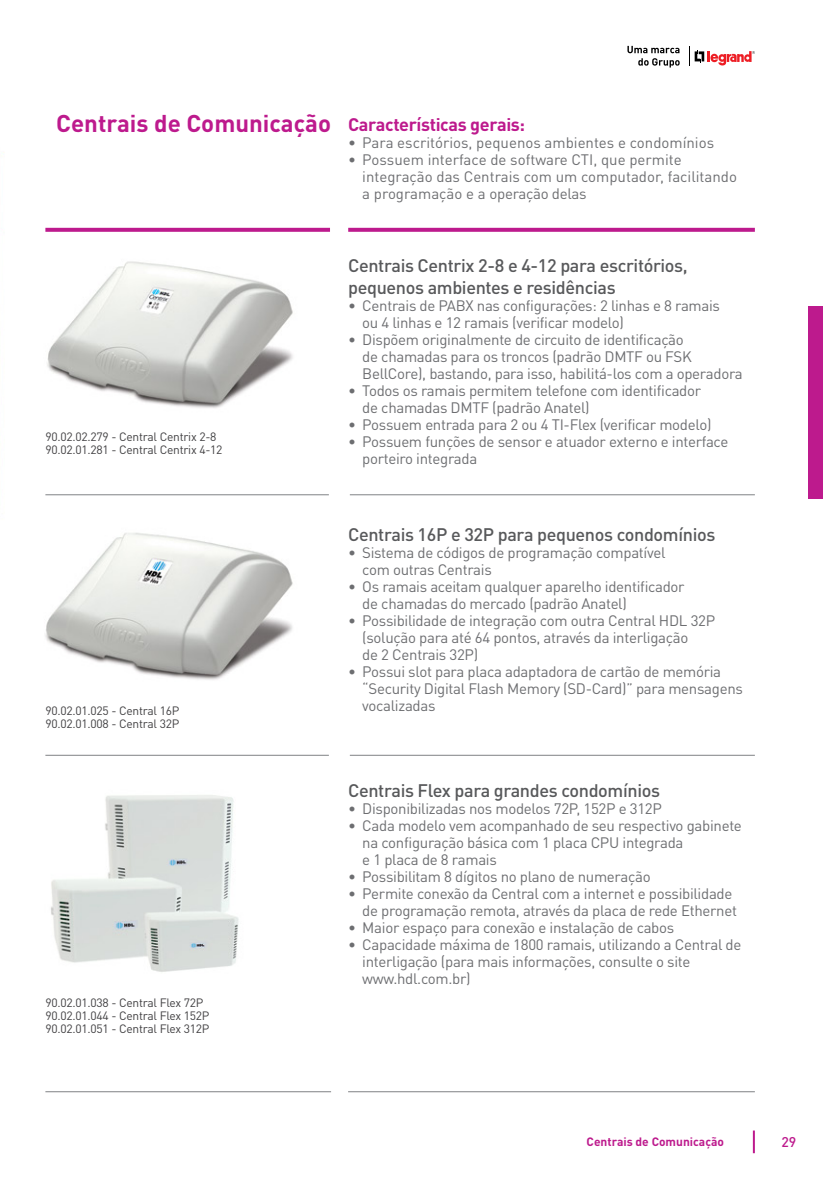
<style>
.page{position:relative;width:823px;height:1191px;background:#fff}
.page>*{position:absolute;margin:0;border:0;box-sizing:border-box;transform-origin:0 0}
.t1{font:700 24px "DIN Pro";color:#bd1a8d}
.t2{font:500 18px/21.6px "DIN Pro";letter-spacing:-.02em;color:#58595b}
.t3{font:700 18px "DIN Pro";letter-spacing:-.02em;color:#bd1a8d}
.t4{font:15px/17px "DIN Pro";letter-spacing:-.02em;color:#6d6e71}
.t5{font:15px/17px "DIN Pro";color:#6d6e71}
.t6{font:500 14px "DIN Pro";color:#bd1a8d}
.t7{font:12px/13px "DIN Pro";letter-spacing:-.02em;color:#414042}
.t8{font:700 12px "DIN Pro";color:#bd1a8d}
</style>
<div class="page">
<img style="left:3px;top:45px;width:752px;height:1109px">
<div style="left:807px;top:306px;width:15px;height:193px;background:#bd1a8d"></div>
<svg style="left:688px;top:47px;width:66px;height:20px"></svg>
<svg style="left:627px;top:46px;width:52px;height:22px"></svg>
<hr style="left:752px;top:1130px;width:2px;height:23px;background:#bd1a8d">
<hr style="left:45px;top:1091px;width:286px;height:1px;background:#808285">
<hr style="left:348px;top:1091px;width:406px;height:1px;background:#808285">
<hr style="left:45px;top:755px;width:284px;height:1px;background:#808285">
<hr style="left:349px;top:755px;width:405px;height:1px;background:#808285">
<hr style="left:45px;top:494px;width:284px;height:1px;background:#808285">
<hr style="left:349px;top:494px;width:405px;height:1px;background:#808285">
<svg style="left:45px;top:228px;width:285px;height:4px"></svg>
<svg style="left:348px;top:228px;width:406px;height:4px;background:#c02492"></svg>
<h1 class="t1" style="left:56px;top:103px;width:276px">Centrais de Comunicação</h1>
<p class="t3" style="left:348px;top:110px;width:178px">Características gerais:</p>
<p class="t5" style="left:348px;top:133px;width:367px">• Para escritórios, pequenos ambientes e condomínios</p>
<p class="t5" style="left:362px;top:150px;width:376px;text-indent:-14px">• Possuem interface de software CTI, que permite integração das Centrais com um computador, facilitando a programação e a operação delas</p>
<p class="t7" style="left:45px;top:429px;width:178px">90.02.02.279 - Central Centrix 2-8<br>90.02.01.281 - Central Centrix 4-12</p>
<p class="t2" style="left:348px;top:253px;width:341px">Centrais Centrix 2-8 e 4-12 para escritórios, pequenos ambientes e residências</p>
<p class="t4" style="left:362px;top:295px;width:359px;text-indent:-14px">• Centrais de PABX nas configurações: 2 linhas e 8 ramais ou 4 linhas e 12 ramais (verificar modelo)</p>
<p class="t4" style="left:362px;top:329px;width:382px;text-indent:-14px">• Dispõem originalmente de circuito de identificação<br>de chamadas para os troncos (padrão DMTF ou FSK<br>BellCore), bastando, para isso, habilitá-los com a operadora</p>
<p class="t4" style="left:362px;top:380px;width:340px;text-indent:-14px">• Todos os ramais permitem telefone com identificador de chamadas DMTF (padrão Anatel)</p>
<p class="t4" style="left:348px;top:414px;width:365px">• Possuem entrada para 2 ou 4 TI-Flex (verificar modelo)</p>
<p class="t4" style="left:362px;top:431px;width:367px;text-indent:-14px">• Possuem funções de sensor e atuador externo e interface porteiro integrada</p>
<p class="t7" style="left:45px;top:702px;width:135px">90.02.01.025 - Central 16P<br>90.02.01.008 - Central 32P</p>
<p class="t7" style="left:45px;top:994px;width:165px">90.02.01.038 - Central Flex 72P<br>90.02.01.044 - Central Flex 152P<br>90.02.01.051 - Central Flex 312P</p>
<p class="t2" style="left:348px;top:522px;width:368px">Centrais 16P e 32P para pequenos condomínios</p>
<p class="t4" style="left:362px;top:543px;width:304px;text-indent:-14px">• Sistema de códigos de programação compatível com outras Centrais</p>
<p class="t4" style="left:362px;top:577px;width:323px;text-indent:-14px">• Os ramais aceitam qualquer aparelho identificador de chamadas do mercado (padrão Anatel)</p>
<p class="t4" style="left:362px;top:611px;width:354px;text-indent:-14px">• Possibilidade de integração com outra Central HDL 32P (solução para até 64 pontos, através da interligação<br>de 2 Centrais 32P)</p>
<p class="t4" style="left:362px;top:662px;width:382px;text-indent:-14px">• Possui slot para placa adaptadora de cartão de memória “Security Digital Flash Memory (SD-Card)” para mensagens vocalizadas</p>
<p class="t2" style="left:348px;top:778px;width:313px">Centrais Flex para grandes condomínios</p>
<p class="t4" style="left:348px;top:798px;width:315px">• Disponibilizadas nos modelos 72P, 152P e 312P</p>
<p class="t4" style="left:362px;top:815px;width:381px;text-indent:-14px">• Cada modelo vem acompanhado de seu respectivo gabinete na configuração básica com 1 placa CPU integrada<br>e 1 placa de 8 ramais</p>
<p class="t4" style="left:348px;top:866px;width:304px">• Possibilitam 8 dígitos no plano de numeração</p>
<p class="t4" style="left:362px;top:883px;width:376px;text-indent:-14px">• Permite conexão da Central com a internet e possibilidade de programação remota, através da placa de rede Ethernet</p>
<p class="t4" style="left:348px;top:917px;width:327px">• Maior espaço para conexão e instalação de cabos</p>
<p class="t4" style="left:362px;top:934px;width:380px;text-indent:-14px">• Capacidade máxima de 1800 ramais, utilizando a Central de interligação (para mais informações, consulte o site www.hdl.com.br)</p>
<p class="t8" style="left:586px;top:1132px;width:139px">Centrais de Comunicação</p>
<p class="t6" style="left:781px;top:1130px;width:16px">29</p>
</div>
